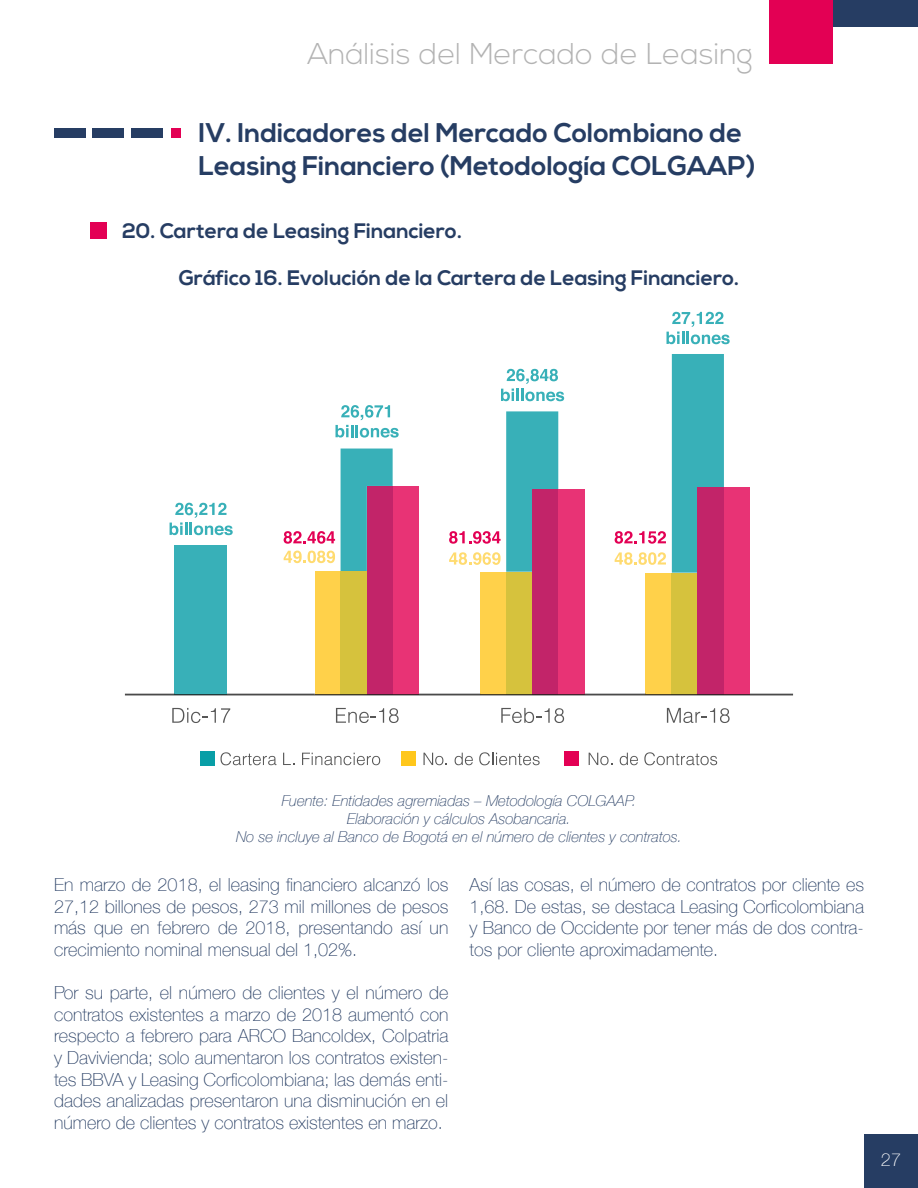
<style>
.page{position:relative;width:918px;height:1188px;background:#fff}
.page>*{position:absolute;margin:0;border:0;box-sizing:border-box;transform-origin:0 0}
.t1{font:300 30px "Nexa";color:#b3b3b3}
.t2{font:700 27px/32.4px "Nexa";color:#263d63}
.t3{font:700 21px "Nexa";color:#263d63}
.t4{font:100 18px/21.6px "Helvetica Neue";color:#263d63;text-align:justify}
.t5{font:100 18px "Helvetica Neue";color:#fff}
.t6{font:italic 100 15px/18px "Helvetica Neue";color:#263d63;text-align:center}
</style>
<div class="page">
<div style="left:864px;top:1134px;width:54px;height:54px;background:#263d63"></div>
<div style="left:769px;top:0;width:64px;height:64px;background:#e30054"></div>
<div style="left:833px;top:0;width:85px;height:27px;background:#263d63"></div>
<div style="left:54px;top:128px;width:31px;height:10px;background:#263d63"></div>
<div style="left:93px;top:128px;width:31px;height:10px;background:#263d63"></div>
<div style="left:132px;top:128px;width:31px;height:10px;background:#263d63"></div>
<div style="left:171px;top:128px;width:10px;height:10px;background:#e30054"></div>
<div style="left:90px;top:222px;width:17px;height:17px;background:#e30054"></div>
<svg style="left:172px;top:708px;width:58px;height:15px"></svg>
<svg style="left:336px;top:708px;width:63px;height:15px"></svg>
<svg style="left:501px;top:708px;width:63px;height:15px"></svg>
<svg style="left:667px;top:708px;width:63px;height:15px"></svg>
<div style="left:564px;top:751px;width:14px;height:14px;background:#e30054"></div>
<svg style="left:589px;top:753px;width:23px;height:12px"></svg>
<svg style="left:620px;top:753px;width:18px;height:12px"></svg>
<svg style="left:644px;top:752px;width:73px;height:13px"></svg>
<div style="left:200px;top:751px;width:15px;height:14px;background:#089ea6"></div>
<svg style="left:221px;top:752px;width:56px;height:13px"></svg>
<svg style="left:283px;top:753px;width:11px;height:12px"></svg>
<svg style="left:302px;top:753px;width:78px;height:12px"></svg>
<div style="left:401px;top:751px;width:14px;height:14px;background:#ffc71c"></div>
<svg style="left:424px;top:753px;width:23px;height:12px"></svg>
<svg style="left:455px;top:753px;width:18px;height:12px"></svg>
<svg style="left:479px;top:752px;width:61px;height:13px"></svg>
<svg style="left:125px;top:354px;width:668px;height:341px"></svg>
<svg style="left:667px;top:312px;width:63px;height:32px"></svg>
<h1 class="t1" style="left:307px;top:36px;width:447px">Análisis del Mercado de Leasing</h1>
<h2 class="t2" style="left:198px;top:118px;width:558px">IV. Indicadores del Mercado Colombiano de<br>Leasing Financiero (Metodología COLGAAP)</h2>
<p class="t3" style="left:122px;top:219px;width:341px">20. Cartera de Leasing Financiero.</p>
<p class="t3" style="left:179px;top:265px;width:562px">Gráfico 16. Evolución de la Cartera de Leasing Financiero.</p>
<p class="t6" style="left:236px;top:791px;width:447px">Fuente: Entidades agremiadas – Metodología COLGAAP.<br>Elaboración y cálculos Asobancaria.<br>No se incluye al Banco de Bogotá en el número de clientes y contratos.</p>
<p class="t4" style="left:54px;top:873px;width:396px">En marzo de 2018, el leasing financiero alcanzó los 27,12 billones de pesos, 273 mil millones de pesos más que en febrero de 2018, presentando así un crecimiento nominal mensual del 1,02%.</p>
<p class="t4" style="left:54px;top:981px;width:396px">Por su parte, el número de clientes y el número de contratos existentes a marzo de 2018 aumentó con respecto a febrero para ARCO Bancoldex, Colpatria y Davivienda; solo aumentaron los contratos existen&shy;tes BBVA y Leasing Corficolombiana; las demás enti&shy;dades analizadas presentaron una disminución en el número de clientes y contratos existentes en marzo.</p>
<p class="t4" style="left:470px;top:873px;width:396px">Así las cosas, el número de contratos por cliente es 1,68. De estas, se destaca Leasing Corficolombiana y Banco de Occidente por tener más de dos contra&shy;tos por cliente aproximadamente.</p>
<p class="t5" style="left:881px;top:1146px;width:22px">27</p>
</div>
